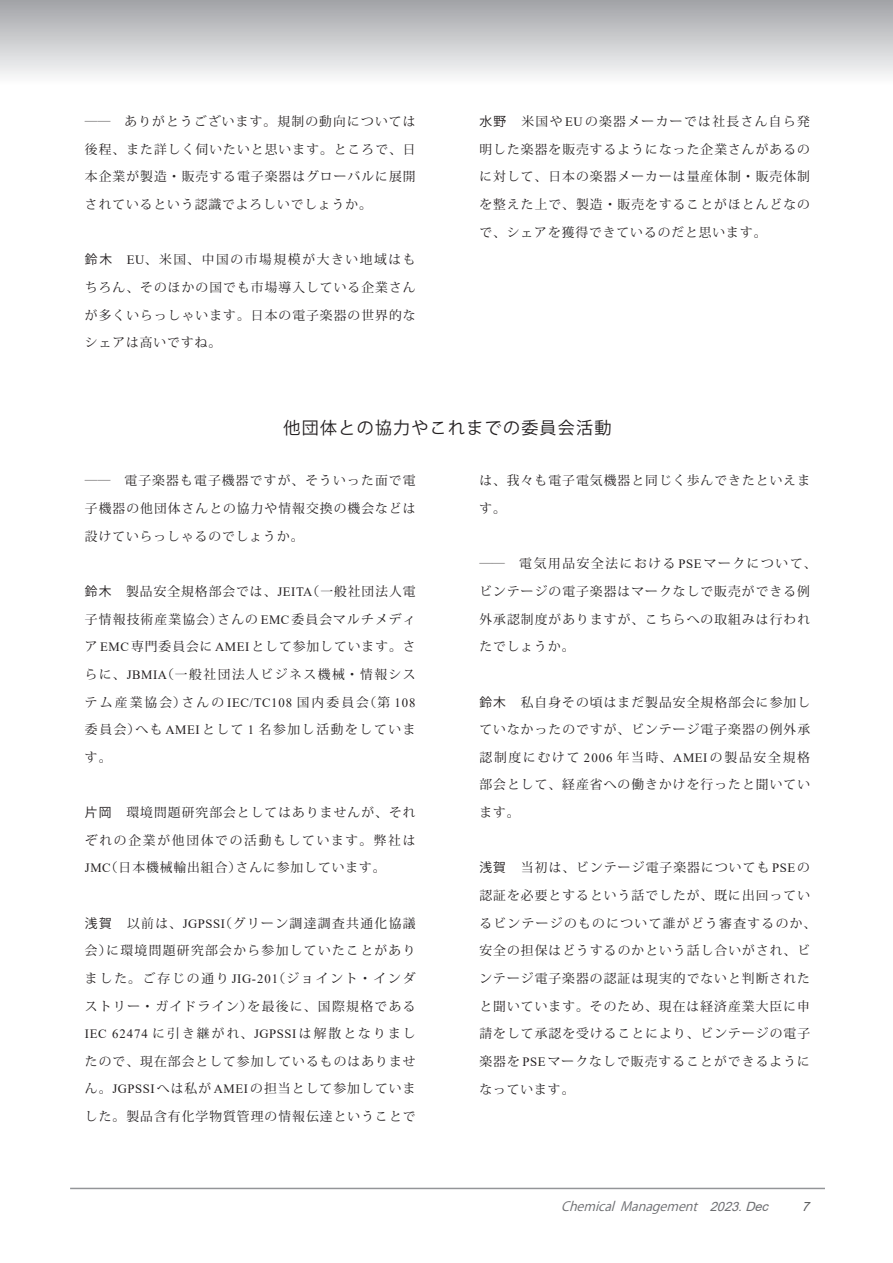
<style>
.page{position:relative;width:893px;height:1263px;background:#fff}
.page>*{position:absolute;margin:0;border:0;box-sizing:border-box;transform-origin:0 0}
.t1{font:16.95px "Koz Go Pro Regular 90 msp RKSJ H";letter-spacing:.075em;color:#231f20}
.t2{font:12.75px/27.6px "Koz Min Pro Regular 90 msp RKSJ H";letter-spacing:.085em;color:#231f20;text-align:justify}
.t3{font:italic 12.75px "Koz Go Pro Regular 90 msp RKSJ H";color:#6c6d70}
.t4{font:italic 12.75px "Arial";color:#57585a}
.s1{font-family:"Koz Go Pro Regular 90 msp RKSJ H"}
.s2{font-family:"Times New Roman"}
.s3{font-family:"Arial"}
</style>
<div class="page">
<div style="left:0;top:0;width:893px;height:85px;background:linear-gradient(to bottom,#a1a3a7,#fdfefe)"></div>
<hr style="left:70px;top:1188px;width:755px;height:1px;background:#939598">
<p class="t2" style="left:85px;top:109px;width:332px">――　ありがとうございます。規制の動向については後程、また詳しく伺いたいと思います。ところで、日本企業が製造・販売する電子楽器はグローバルに展開されているという認識でよろしいでしょうか。</p>
<p class="t2" style="left:85px;top:247px;width:332px"><span class="s1">鈴木</span> <span class="s2">EU</span>、米国、中国の市場規模が大きい地域はもちろん、そのほかの国でも市場導入している企業さんが多くいらっしゃいます。日本の電子楽器の世界的なシェアは高いですね。</p>
<p class="t2" style="left:479px;top:109px;width:332px"><span class="s1">水野</span>　米国や<span class="s2">EU</span>の楽器メーカーでは社長さん自ら発明した楽器を販売するようになった企業さんがあるのに対して、日本の楽器メーカーは量産体制・販売体制を整えた上で、製造・販売をすることがほとんどなので、シェアを獲得できているのだと思います。</p>
<h1 class="t1" style="left:284px;top:421px;width:329px">他団体との協力やこれまでの委員会活動</h1>
<p class="t2" style="left:85px;top:469px;width:332px">――　電子楽器も電子機器ですが、そういった面で電子機器の他団体さんとの協力や情報交換の機会などは設けていらっしゃるのでしょうか。</p>
<p class="t2" style="left:479px;top:469px;width:332px">は、我々も電子電気機器と同じく歩んできたといえます。</p>
<p class="t2" style="left:85px;top:579px;width:332px"><span class="s1">鈴木</span>　製品安全規格部会では、<span class="s2">JEITA</span>（一般社団法人電子情報技術産業協会）さんの <span class="s2">EMC</span>委員会マルチメディア <span class="s2">EMC</span>専門委員会に <span class="s2">AMEI</span>として参加しています。さらに、<span class="s2">JBMIA</span>（一般社団法人ビジネス機械・情報システム産業協会）さんの <span class="s2">IEC/TC108</span> 国内委員会（第 <span class="s2">108</span>委員会）へも<span class="s2">AMEI</span>として <span class="s2">1</span> 名参加し活動をしています。</p>
<p class="t2" style="left:85px;top:800px;width:332px"><span class="s1">片岡</span>　環境問題研究部会としてはありませんが、それぞれの企業が他団体での活動もしています。弊社は<span class="s2">JMC</span>（日本機械輸出組合）さんに参加しています。</p>
<p class="t2" style="left:85px;top:911px;width:332px"><span class="s1">浅賀</span>　以前は、<span class="s2">JGPSSI</span>（グリーン調達調査共通化協議会）に環境問題研究部会から参加していたことがありました。ご存じの通り<span class="s2">JIG-201</span>（ジョイント・インダストリー・ガイドライン）を最後に、国際規格である<span class="s2">IEC 62474</span> に引き継がれ、<span class="s2">JGPSSI</span>は解散となりましたので、現在部会として参加しているものはありません。<span class="s2">JGPSSI</span>へは私が <span class="s2">AMEI</span>の担当として参加していました。製品含有化学物質管理の情報伝達ということで</p>
<p class="t2" style="left:479px;top:552px;width:338px;text-align:left">――　電気用品安全法における<span class="s2">PSE</span>マークについて、ビンテージの電子楽器はマークなしで販売ができる例外承認制度がありますが、こちらへの取組みは行われたでしょうか。</p>
<p class="t2" style="left:479px;top:690px;width:332px"><span class="s1">鈴木</span>　私自身その頃はまだ製品安全規格部会に参加していなかったのですが、ビンテージ電子楽器の例外承認制度にむけて <span class="s2">2006</span> 年当時、<span class="s2">AMEI</span>の製品安全規格部会として、経産省への働きかけを行ったと聞いています。</p>
<p class="t2" style="left:479px;top:856px;width:338px;text-align:left"><span class="s1">浅賀</span>　当初は、ビンテージ電子楽器についても <span class="s2">PSE</span>の認証を必要とするという話でしたが、既に出回っているビンテージのものについて誰がどう審査するのか、安全の担保はどうするのかという話し合いがされ、ビンテージ電子楽器の認証は現実的でないと判断されたと聞いています。そのため、現在は経済産業大臣に申請をして承認を受けることにより、ビンテージの電子楽器を <span class="s2">PSE</span>マークなしで販売することができるようになっています。</p>
<p class="t3" style="left:561px;top:1201px;width:212px">Chemical Management　<span class="s3">2023.Dec</span></p>
<p class="t4" style="left:802px;top:1199px;width:12px">7</p>
</div>
